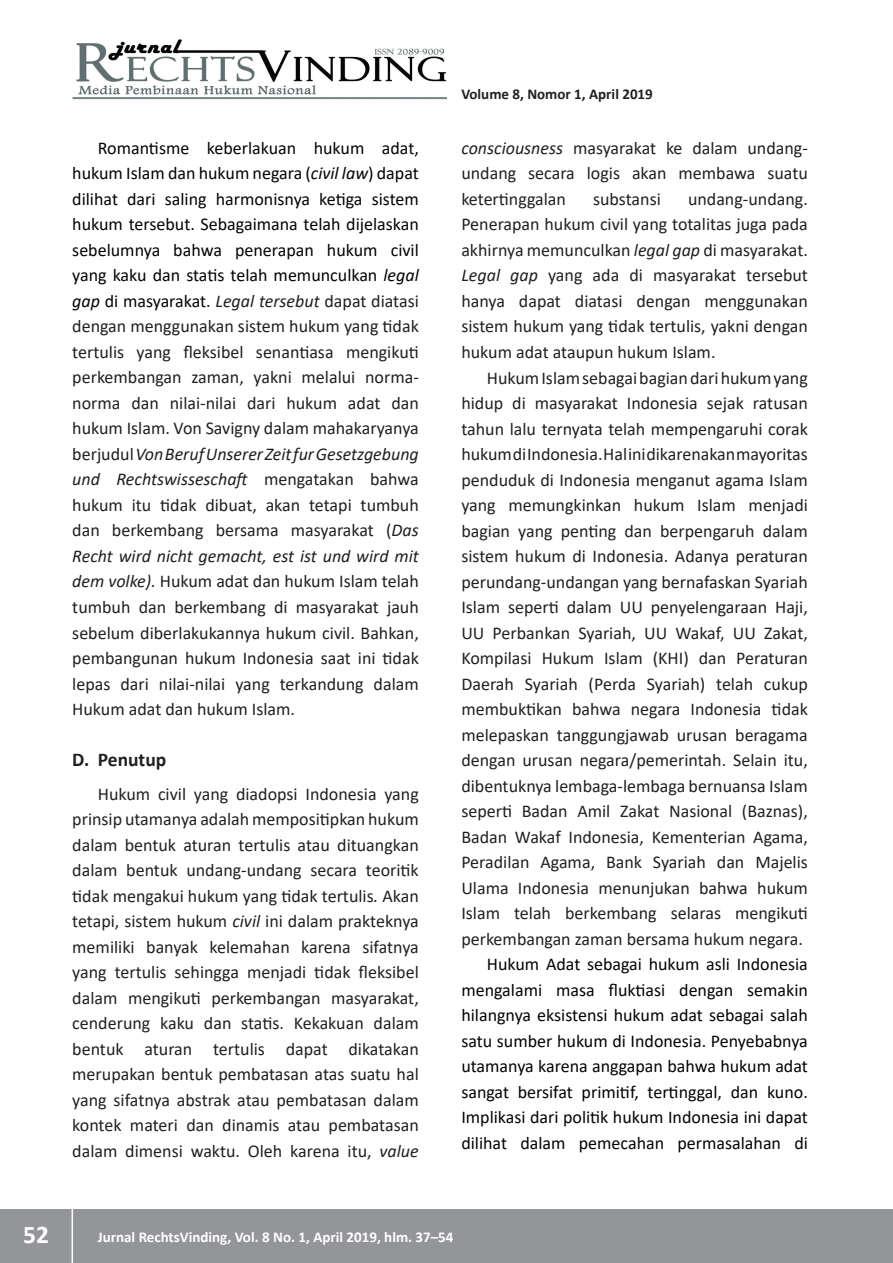
<style>
.page{position:relative;width:893px;height:1263px;background:#fff}
.page>*{position:absolute;margin:0;border:0;box-sizing:border-box;transform-origin:0 0}
.t1{font:700 25.5px "Calibri";color:#fff}
.t2{font:700 19.5px "Calibri";color:#231f20}
.t3{font:18px/25.5px "Calibri";color:#231f20;text-align:justify}
.t4{font:18px/25.5px "Calibri";color:#040503;text-align:justify}
.t5{font:700 15px "Calibri";color:#fff}
.t6{font:700 15px "Calibri";color:#231f20}
.s1{color:#040503}
.s2{font-style:italic;color:#040503}
.s3{font-style:italic}
</style>
<div class="page">
<div style="left:0;top:1209px;width:893px;height:54px;background:#939598"></div>
<hr style="left:72px;top:1206px;width:1px;height:57px;background:#fff">
<img style="left:72px;top:39px;width:375px;height:60px">
<p class="t3" style="left:72px;top:137px;width:348px;text-indent:26px"><span class="s1">Romantisme keberlakuan hukum adat, hukum Islam dan hukum negara (</span><span class="s2">civil law</span><span class="s1">) dapat dilihat dari saling harmonisnya ketiga sistem hukum tersebut. Sebagaimana telah dijelaskan sebelumnya bahwa penerapan hukum civil yang kaku dan statis telah memunculkan</span> <span class="s2">legal gap</span> <span class="s1">di masyarakat.</span> <span class="s3">Legal tersebut</span> dapat diatasi dengan menggunakan sistem hukum yang tidak tertulis yang fleksibel senantiasa mengikuti perkembangan zaman, yakni melalui norma&shy;norma dan nilai-nilai dari hukum adat dan hukum Islam. Von Savigny dalam mahakaryanya berjudul <span class="s3">Von Beruf Unserer Zeit fur Gesetzgebung und Rechtswisseschaft</span> mengatakan bahwa hukum itu tidak dibuat, akan tetapi tumbuh dan berkembang bersama masyarakat (<span class="s3">Das Recht wird nicht gemacht, est ist und wird mit dem volke).</span> Hukum adat dan hukum Islam telah tumbuh dan berkembang di masyarakat jauh sebelum diberlakukannya hukum civil. Bahkan, pembangunan hukum Indonesia saat ini tidak lepas dari nilai-nilai yang terkandung dalam Hukum adat dan hukum Islam.</p>
<p class="t2" style="left:72px;top:751px;width:96px">D. Penutup</p>
<p class="t3" style="left:72px;top:782px;width:348px;text-indent:26px">Hukum civil yang diadopsi Indonesia yang prinsip utamanya adalah mempositipkan hukum dalam bentuk aturan tertulis atau dituangkan dalam bentuk undang-undang secara teoritik tidak mengakui hukum yang tidak tertulis<span class="s3">.</span> Akan tetapi, sistem hukum <span class="s3">civil</span> ini dalam prakteknya memiliki banyak kelemahan karena sifatnya yang tertulis sehingga menjadi tidak fleksibel dalam mengikuti perkembangan masyarakat, cenderung kaku dan statis. Kekakuan dalam bentuk aturan tertulis dapat dikatakan merupakan bentuk pembatasan atas suatu hal yang sifatnya abstrak atau pembatasan dalam kontek materi dan dinamis atau pembatasan dalam dimensi waktu. Oleh karena itu, <span class="s3">value</span></p>
<p class="t6" style="left:461px;top:88px;width:193px">Volume 8, Nomor 1, April 2019</p>
<p class="t3" style="left:461px;top:137px;width:348px"><span class="s3">consciousness</span> masyarakat ke dalam undang&shy;undang secara logis akan membawa suatu ketertinggalan</p>
<p class="t3" style="left:593px;top:188px;width:69px">substansi</p>
<p class="t3" style="left:461px;top:188px;width:348px;text-indent:227px">undang-undang.<br>Penerapan hukum civil yang totalitas juga pada akhirnya memunculkan <span class="s3">legal gap</span> di masyarakat.<br><span class="s3">Legal gap</span> yang ada di masyarakat tersebut hanya dapat diatasi dengan menggunakan sistem hukum yang tidak tertulis, yakni dengan hukum adat ataupun hukum Islam.</p>
<p class="t3" style="left:461px;top:366px;width:348px;text-indent:26px">Hukum Islam sebagai bagian dari hukum yang hidup di masyarakat Indonesia sejak ratusan tahun lalu ternyata telah mempengaruhi corak hukum di Indonesia. Hal ini dikarenakan mayoritas penduduk di Indonesia menganut agama Islam yang memungkinkan hukum Islam menjadi bagian yang penting dan berpengaruh dalam sistem hukum di Indonesia. Adanya peraturan perundang-undangan yang bernafaskan Syariah Islam seperti dalam UU penyelengaraan Haji, UU Perbankan Syariah, UU Wakaf, UU Zakat, Kompilasi Hukum Islam (KHI) dan Peraturan Daerah Syariah (Perda Syariah) telah cukup membuktikan bahwa negara Indonesia tidak melepaskan tanggungjawab urusan beragama dengan urusan negara/pemerintah. Selain itu, dibentuknya lembaga-lembaga bernuansa Islam seperti Badan Amil Zakat Nasional (Baznas), Badan Wakaf Indonesia, Kementerian Agama, Peradilan Agama, Bank Syariah dan Majelis Ulama Indonesia menunjukan bahwa hukum Islam telah berkembang selaras mengikuti perkembangan zaman bersama hukum negara.</p>
<p class="t4" style="left:461px;top:953px;width:348px;text-indent:26px">Hukum Adat sebagai hukum asli Indonesia mengalami masa fluktiasi dengan semakin hilangnya eksistensi hukum adat sebagai salah satu sumber hukum di Indonesia. Penyebabnya utamanya karena anggapan bahwa hukum adat sangat bersifat primitif, tertinggal, dan kuno.<br>Implikasi dari politik hukum Indonesia ini dapat dilihat dalam pemecahan permasalahan di</p>
<h1 class="t1" style="left:23px;top:1224px;width:27px">52</h1>
<p class="t5" style="left:98px;top:1231px;width:357px">Jurnal RechtsVinding, Vol. 8 No. 1, April 2019, hlm. 37–54</p>
</div>
